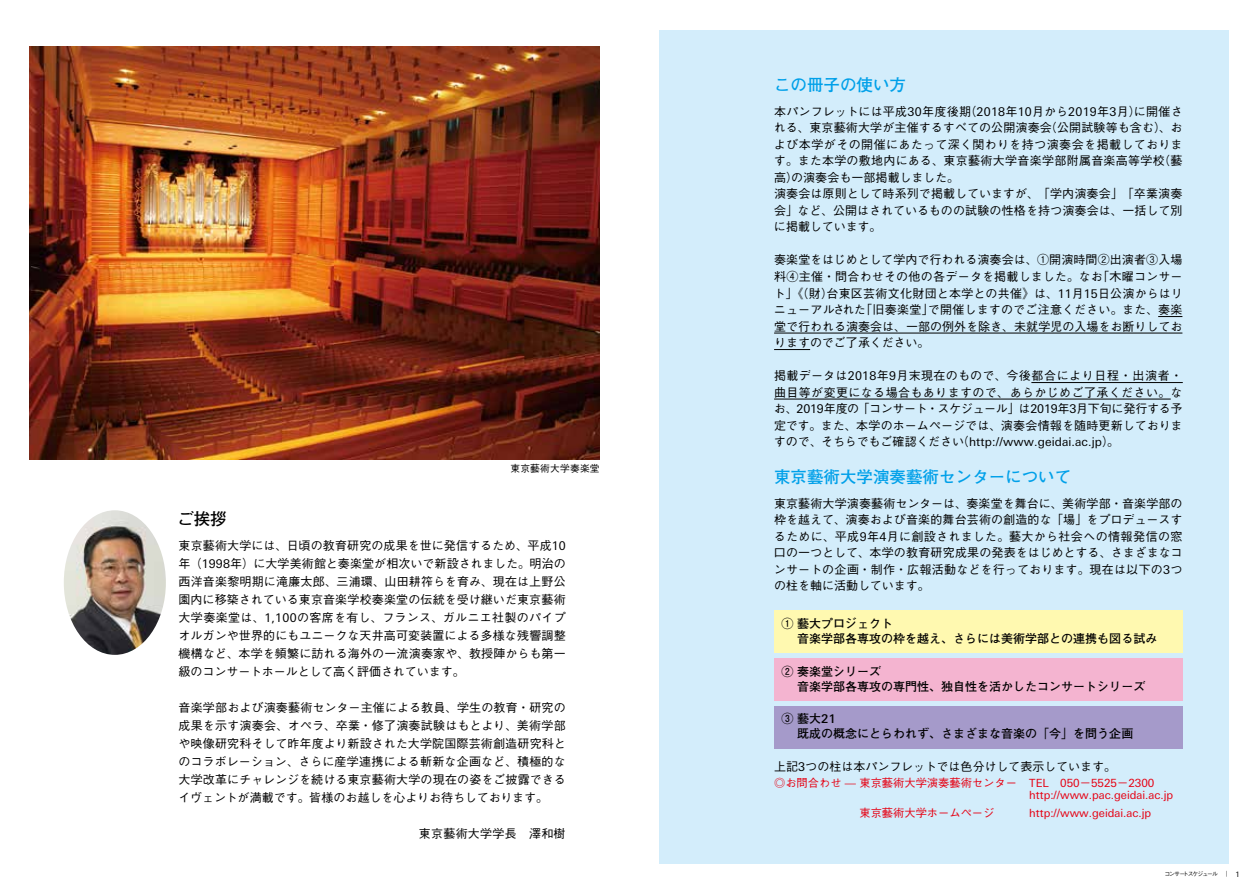
<style>
.page{position:relative;width:1259px;height:893px;background:#fff}
.page>*{position:absolute;margin:0;border:0;box-sizing:border-box;transform-origin:0 0}
.t1{font:700 16.5px "Futo Go B101 Pro";color:#00a0e9}
.t2{font:700 16.5px "Futo Go B101 Pro";color:#000}
.t3{font:500 12px/16.5px "Gothic BBB Pro";letter-spacing:.005em;color:#000;text-align:justify}
.t4{font:700 12px/15px "Futo Go B101 Pro";color:#000}
.t5{font:12px "Linotype Univers Basic";letter-spacing:.01em;color:#000}
.t6{font:11.25px "Linotype Univers Basic";color:#e60012}
.t7{font:500 11.25px "Gothic BBB Pro";color:#e60012}
.t8{font:500 9.75px "Gothic BBB Pro";letter-spacing:.02em;color:#000}
.t9{font:500 5.85px "Gothic BBB Pro";letter-spacing:-.165em;color:#000}
.s1{font-family:"Linotype Univers Basic";font-weight:400}
.s2{font-family:"Gothic BBB Pro";font-weight:500}
.s3{font-family:"Linotype Univers Basic";font-weight:500}
.s4{font-family:"Linotype Univers Basic";font-weight:400;font-size:7.5px}
</style>
<div class="page">
<div style="left:659px;top:30px;width:570px;height:833px;background:#d3edfb"></div>
<div style="left:774px;top:610px;width:408px;height:42px;background:#fff9b0"></div>
<div style="left:774px;top:658px;width:408px;height:42px;background:#f4b4d0"></div>
<div style="left:774px;top:706px;width:408px;height:42px;background:#a59aca"></div>
<img style="left:30px;top:47px;width:570px;height:412px">
<img style="left:64px;top:510px;width:102px;height:145px">
<svg style="left:1158px;top:316px;width:24px;height:1px"></svg>
<hr style="left:774px;top:333px;width:408px;height:1px;background:#000">
<hr style="left:774px;top:349px;width:36px;height:1px;background:#000">
<hr style="left:1031px;top:382px;width:151px;height:1px;background:#000">
<hr style="left:774px;top:399px;width:396px;height:1px;background:#000">
<p class="t8" style="left:510px;top:461px;width:91px">東京藝術大学奏楽堂</p>
<h1 class="t2" style="left:177px;top:505px;width:51px">ご挨拶</h1>
<p class="t3" style="left:178px;top:535px;width:389px;line-height:18px">東京藝術大学には、日頃の教育研究の成果を世に発信するため、平成<span class="s1">10</span>年（<span class="s1">1998</span>年）に大学美術館と奏楽堂が相次いで新設されました。明治の西洋音楽黎明期に滝廉太郎、三浦環、山田耕筰らを育み、現在は上野公園内に移築されている東京音楽学校奏楽堂の伝統を受け継いだ東京藝術大学奏楽堂は、<span class="s1">1,100</span>の客席を有し、フランス、ガルニエ社製のパイプオルガンや世界的にもユニークな天井高可変装置による多様な残響調整機構など、本学を頻繁に訪れる海外の一流演奏家や、教授陣からも第一級のコンサートホールとして高く評価されています。</p>
<p class="t3" style="left:178px;top:697px;width:389px;line-height:18px">音楽学部および演奏藝術センター主催による教員、学生の教育・研究の成果を示す演奏会、オペラ、卒業・修了演奏試験はもとより、美術学部や映像研究科そして昨年度より新設された大学院国際芸術創造研究科とのコラボレーション、さらに産学連携による斬新な企画など、積極的な大学改革にチャレンジを続ける東京藝術大学の現在の姿をご披露できるイヴェントが満載です。皆様のお越しを心よりお待ちしております。</p>
<p class="t3" style="left:419px;top:823px;width:148px">東京藝術大学学長　澤和樹</p>
<h1 class="t1" style="left:774px;top:72px;width:133px">この冊子の使い方</h1>
<p class="t3" style="left:774px;top:102px;width:410px;text-align:left">本パンフレットには平成<span class="s1">30</span>年度後期（<span class="s1">2018</span>年<span class="s1">10</span>月から<span class="s1">2019</span>年<span class="s1">3</span>月）に開催される、東京藝術大学が主催するすべての公開演奏会（公開試験等も含む）、および本学がその開催にあたって深く関わりを持つ演奏会を掲載しております。また本学の敷地内にある、東京藝術大学音楽学部附属音楽高等学校（藝高）の演奏会も一部掲載しました。<br>演奏会は原則として時系列で掲載していますが、「学内演奏会」「卒業演奏会」など、公開はされているものの試験の性格を持つ演奏会は、一括して別に掲載しています。</p>
<p class="t3" style="left:773px;top:250px;width:410px">奏楽堂をはじめとして学内で行われる演奏会は、①開演時間②出演者③入場料④主催・問合わせその他の各データを掲載しました。なお｢木曜コンサート｣《（財）台東区芸術文化財団と本学との共催》は、<span class="s1">11</span>月<span class="s1">15</span>日公演からはリニューアルされた｢旧奏楽堂｣で開催しますのでご注意ください。また、奏楽堂で行われる演奏会は、一部の例外を除き、未就学児の入場をお断りしておりますのでご了承ください。</p>
<p class="t3" style="left:774px;top:366px;width:410px">掲載データは<span class="s1">2018</span>年<span class="s1">9</span>月末現在のもので、今後都合により日程・出演者・曲目等が変更になる場合もありますので、あらかじめご了承ください。なお、<span class="s1">2019</span>年度の「コンサート・スケジュール」は<span class="s1">2019</span>年<span class="s1">3</span>月下旬に発行する予定です。また、本学のホームページでは、演奏会情報を随時更新しておりま</p>
<p class="t5" style="left:774px;top:435px;width:346px"><span class="s2">すので、そちらでもご確認ください（</span>http://www.geidai.ac.jp<span class="s2">）。</span></p>
<h1 class="t1" style="left:774px;top:463px;width:298px">東京藝術大学演奏藝術センターについて</h1>
<p class="t3" style="left:774px;top:494px;width:410px">東京藝術大学演奏藝術センターは、奏楽堂を舞台に、美術学部・音楽学部の枠を越えて、演奏および音楽的舞台芸術の創造的な「場」をプロデュースするために、平成<span class="s1">9</span>年<span class="s1">4</span>月に創設されました。藝大から社会への情報発信の窓口の一つとして、本学の教育研究成果の発表をはじめとする、さまざまなコンサートの企画・制作・広報活動などを行っております。現在は以下の<span class="s1">3</span>つの柱を軸に活動しています。</p>
<p class="t4" style="left:797px;top:615px;width:361px;text-indent:-16px">① 藝大プロジェクト<br>音楽学部各専攻の枠を越え、さらには美術学部との連携も図る試み</p>
<p class="t4" style="left:797px;top:662px;width:349px;text-indent:-16px">② 奏楽堂シリーズ<br>音楽学部各専攻の専門性、独自性を活かしたコンサートシリーズ</p>
<p class="t4" style="left:797px;top:710px;width:337px;text-indent:-16px">③ 藝大<span class="s3">21<br></span>既成の概念にとらわれず、さまざまな音楽の「今」を問う企画</p>
<p class="t3" style="left:774px;top:756px;width:343px">上記<span class="s1">3</span>つの柱は本パンフレットでは色分けして表示しています。</p>
<p class="t7" style="left:774px;top:773px;width:382px">◎お問合わせ — 東京藝術大学演奏藝術センター <span class="s1">TEL 050</span>－<span class="s1">5525</span>－<span class="s1">2300</span></p>
<p class="t6" style="left:1029px;top:788px;width:145px">http://www.pac.geidai.ac.jp</p>
<p class="t7" style="left:859px;top:803px;width:136px">東京藝術大学ホームページ</p>
<p class="t6" style="left:1029px;top:806px;width:123px">http://www.geidai.ac.jp</p>
<p class="t9" style="left:1164px;top:869px;width:77px">コンサートスケジュール　｜　<span class="s4">1</span></p>
</div>
